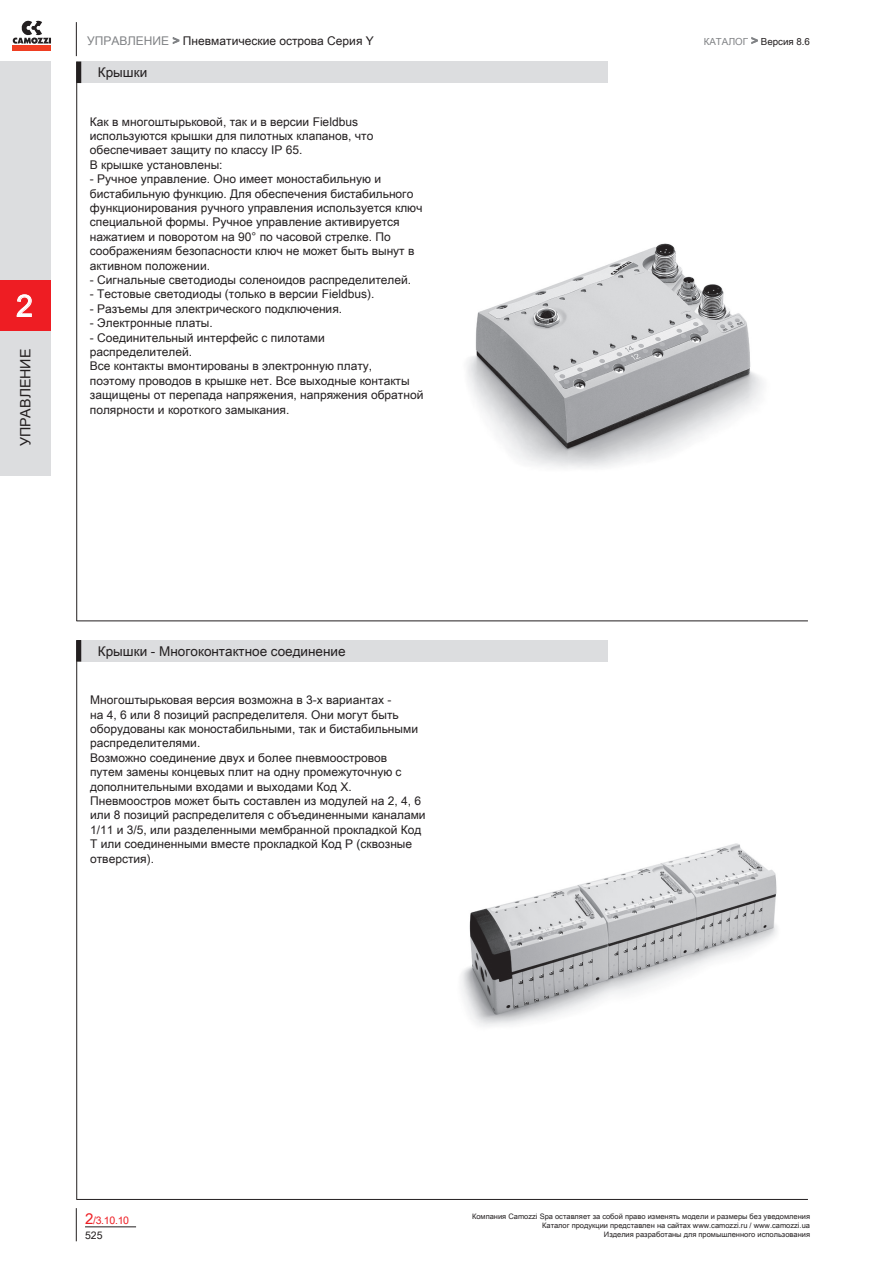
<style>
.page{position:relative;width:893px;height:1263px;background:#fff}
.page>*{position:absolute;margin:0;border:0;box-sizing:border-box;transform-origin:0 0}
.t1{font:30px "Arial Unicode MS";color:#fff}
.t2{font:14.25px "Arial Unicode MS";color:#231f20}
.t3{font:13.5px "Arial Unicode MS";color:#231f20}
.t4{font:12px/14.4px "Arial Unicode MS";color:#231f20}
.t5{font:10.5px "Arial Unicode MS";color:#ee1d23}
.t6{font:10.5px "Arial Unicode MS";color:#231f20}
.t7{font:9.75px "Arial Unicode MS";color:#231f20}
.t8{font:7.5px/9px "Arial Unicode MS";color:#231f20;text-align:right}
.s1{color:#808285}
.s2{font-size:12px;color:#808285}
.s3{font-size:15px}
</style>
<div class="page">
<svg style="left:751px;top:37px;width:7px;height:7px"></svg>
<svg style="left:13px;top:21px;width:38px;height:23px"></svg>
<div style="left:13px;top:45px;width:38px;height:5px;background:#ef3e22"></div>
<div style="left:0;top:62px;width:51px;height:414px;background:#dcdddf"></div>
<div style="left:0;top:281px;width:51px;height:50px;background:#ee1d23"></div>
<svg style="left:17px;top:294px;width:15px;height:23px"></svg>
<svg style="left:173px;top:37px;width:7px;height:7px"></svg>
<hr style="left:76px;top:1208px;width:1px;height:33px;background:#231f20">
<hr style="left:76px;top:22px;width:1px;height:34px;background:#231f20">
<hr style="left:85px;top:1226px;width:51px;height:1px;background:#231f20">
<hr style="left:77px;top:621px;width:731px;height:1px;background:#231f20">
<hr style="left:77px;top:1199px;width:731px;height:1px;background:#231f20">
<img style="left:467px;top:243px;width:296px;height:225px">
<img style="left:461px;top:843px;width:316px;height:183px">
<div style="left:77px;top:62px;width:531px;height:21px;background:#dcdddf"></div>
<div style="left:77px;top:62px;width:4px;height:21px;border:1px solid #231f20"></div>
<div style="left:77px;top:640px;width:531px;height:21px;background:#dcdddf"></div>
<div style="left:77px;top:640px;width:4px;height:21px;border:1px solid #231f20"></div>
<hr style="left:76px;top:62px;width:1px;height:559px;background:#231f20">
<hr style="left:76px;top:640px;width:1px;height:559px;background:#231f20">
<h1 class="t1" style="left:16px;top:284px;width:18px">2</h1>
<p class="t2" style="left:15px;top:446px;width:99px;rotate:-90deg">УПРАВЛЕНИЕ</p>
<p class="t4" style="left:87px;top:33px;width:288px"><span class="s1">УПРАВЛЕНИЕ &gt;</span> Пневматические острова Серия Y</p>
<p class="t3" style="left:98px;top:63px;width:51px">Крышки</p>
<p class="t4" style="left:90px;top:114px;width:285px">Как в многоштырьковой, так и в версии Fieldbus используются крышки для пилотных клапанов, что обеспечивает защиту по классу IP 65.<br>В крышке установлены:</p>
<p class="t4" style="left:90px;top:171px;width:334px">- Ручное управление. Оно имеет моностабильную и бистабильную функцию. Для обеспечения бистабильного функционирования ручного управления используется ключ специальной формы. Ручное управление активируется нажатием и поворотом на 90° по часовой стрелке. По соображениям безопасности ключ не может быть вынут в активном положении.</p>
<p class="t4" style="left:90px;top:272px;width:323px">- Сигнальные светодиоды соленоидов распределителей.</p>
<p class="t4" style="left:90px;top:287px;width:286px">- Тестовые светодиоды (только в версии Fieldbus).</p>
<p class="t4" style="left:90px;top:301px;width:254px">- Разъемы для электрического подключения.</p>
<p class="t4" style="left:90px;top:315px;width:124px">- Электронные платы.</p>
<p class="t4" style="left:90px;top:330px;width:335px">- Соединительный интерфейс с пилотами распределителей.<br>Все контакты вмонтированы в электронную плату,<br>поэтому проводов в крышке нет. Все выходные контакты защищены от перепада напряжения, напряжения обратной полярности и короткого замыкания.</p>
<p class="t3" style="left:98px;top:641px;width:249px">Крышки - Многоконтактное соединение</p>
<p class="t4" style="left:90px;top:692px;width:337px">Многоштырьковая версия возможна в 3-х вариантах -<br>на 4, 6 или 8 позиций распределителя. Они могут быть оборудованы как моностабильными, так и бистабильными распределителями.<br>Возможно соединение двух и более пневмоостровов<br>путем замены концевых плит на одну промежуточную с дополнительными входами и выходами Код X.<br>Пневмоостров может быть составлен из модулей на 2, 4, 6 или 8 позиций распределителя с объединенными каналами 1/11 и 3/5, или разделенными мембранной прокладкой Код Т или соединенными вместе прокладкой Код P (сквозные отверстия).</p>
<p class="t7" style="left:704px;top:34px;width:108px"><span class="s1">КАТАЛОГ</span> <span class="s2">&gt;</span> Версия 8.6</p>
<p class="t5" style="left:85px;top:1212px;width:46px"><span class="s3">2</span>/3.10.10</p>
<p class="t6" style="left:85px;top:1227px;width:19px">525</p>
<p class="t8" style="left:472px;top:1212px;width:339px">Компания Camozzi Spa оставляет за собой право изменять модели и размеры без уведомления<br>Каталог продукции представлен на сайтах www.camozzi.ru / www.camozzi.ua<br>Изделия разработаны для промышленного использования</p>
</div>
